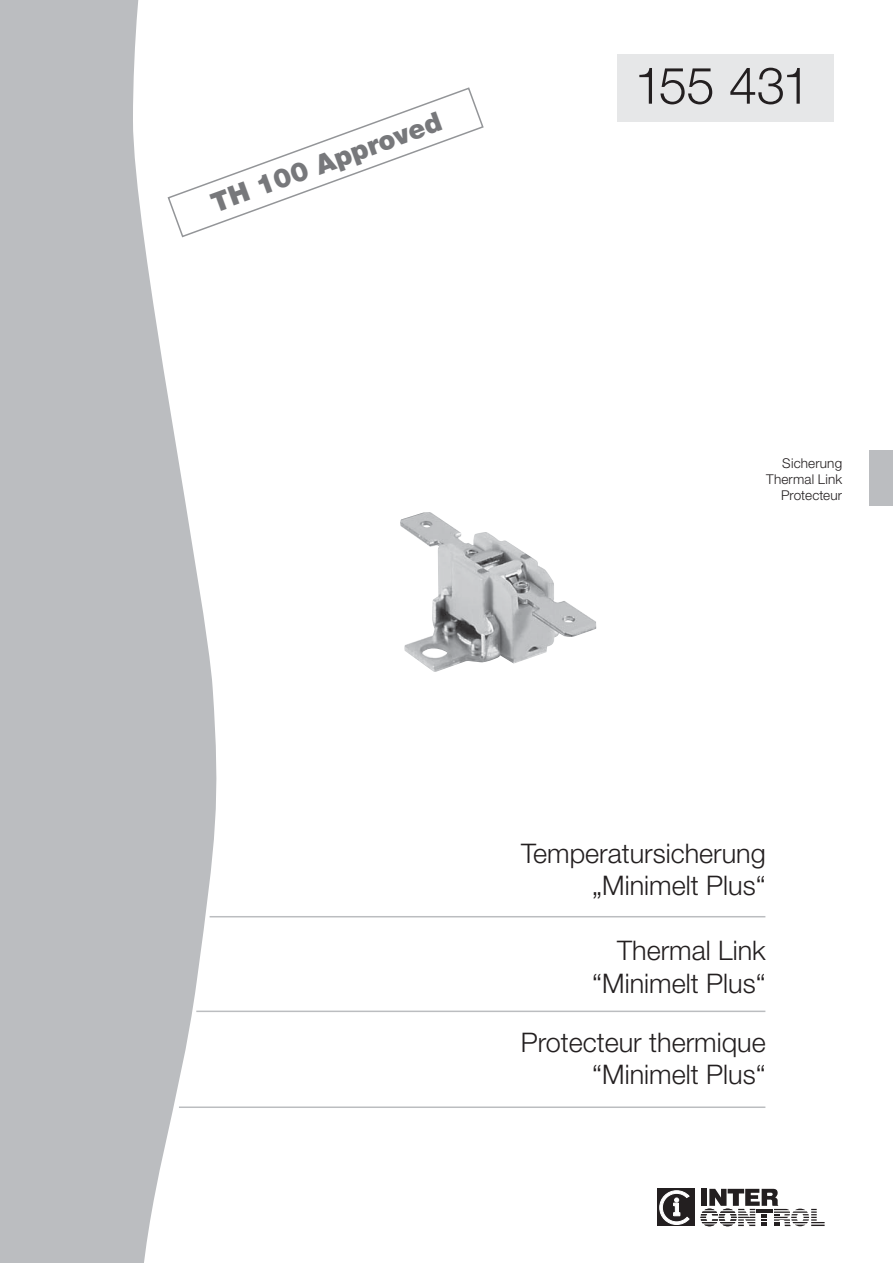
<style>
.page{position:relative;width:893px;height:1263px;background:#fff}
.page>*{position:absolute;margin:0;border:0;box-sizing:border-box;transform-origin:0 0}
.t1{font:300 51px "Helvetica Neue";letter-spacing:-.035em;color:#231f20}
.t2{font:300 27px/32.4px "Helvetica Neue";color:#231f20;text-align:right}
.t3{font:900 27px "Helvetica Neue";color:#77787b}
.t4{font:300 13.5px/16.2px "Helvetica Neue";letter-spacing:.01em;color:#231f20;text-align:right}
</style>
<div class="page">
<div style="left:617px;top:54px;width:217px;height:68px;background:#e6e7e8"></div>
<hr style="left:196px;top:1010px;width:569px;height:2px;background:#bbbdc0">
<hr style="left:179px;top:1106px;width:586px;height:2px;background:#bbbdc0">
<hr style="left:210px;top:916px;width:555px;height:1px;background:#bbbdc0">
<svg style="left:657px;top:1189px;width:168px;height:37px"></svg>
<div style="left:870px;top:451px;width:23px;height:55px;background:#bbbdc0"></div>
<svg style="left:0;top:0;width:216px;height:1263px"></svg>
<img style="left:400px;top:512px;width:196px;height:160px">
<svg style="left:167px;top:86px;width:317px;height:152px"></svg>
<p class="t3" style="left:209px;top:194px;width:245px;rotate:-20deg">TH 100 Approved</p>
<h1 class="t1" style="left:634px;top:67px;width:178px">155 431</h1>
<p class="t4" style="left:766px;top:456px;width:77px">Sicherung<br>Thermal Link<br>Protecteur</p>
<p class="t2" style="left:521px;top:840px;width:246px">Temperatursicherung „Minimelt Plus“</p>
<p class="t2" style="left:592px;top:937px;width:175px">Thermal Link “Minimelt Plus“</p>
<p class="t2" style="left:521px;top:1029px;width:247px">Protecteur thermique “Minimelt Plus“</p>
</div>
